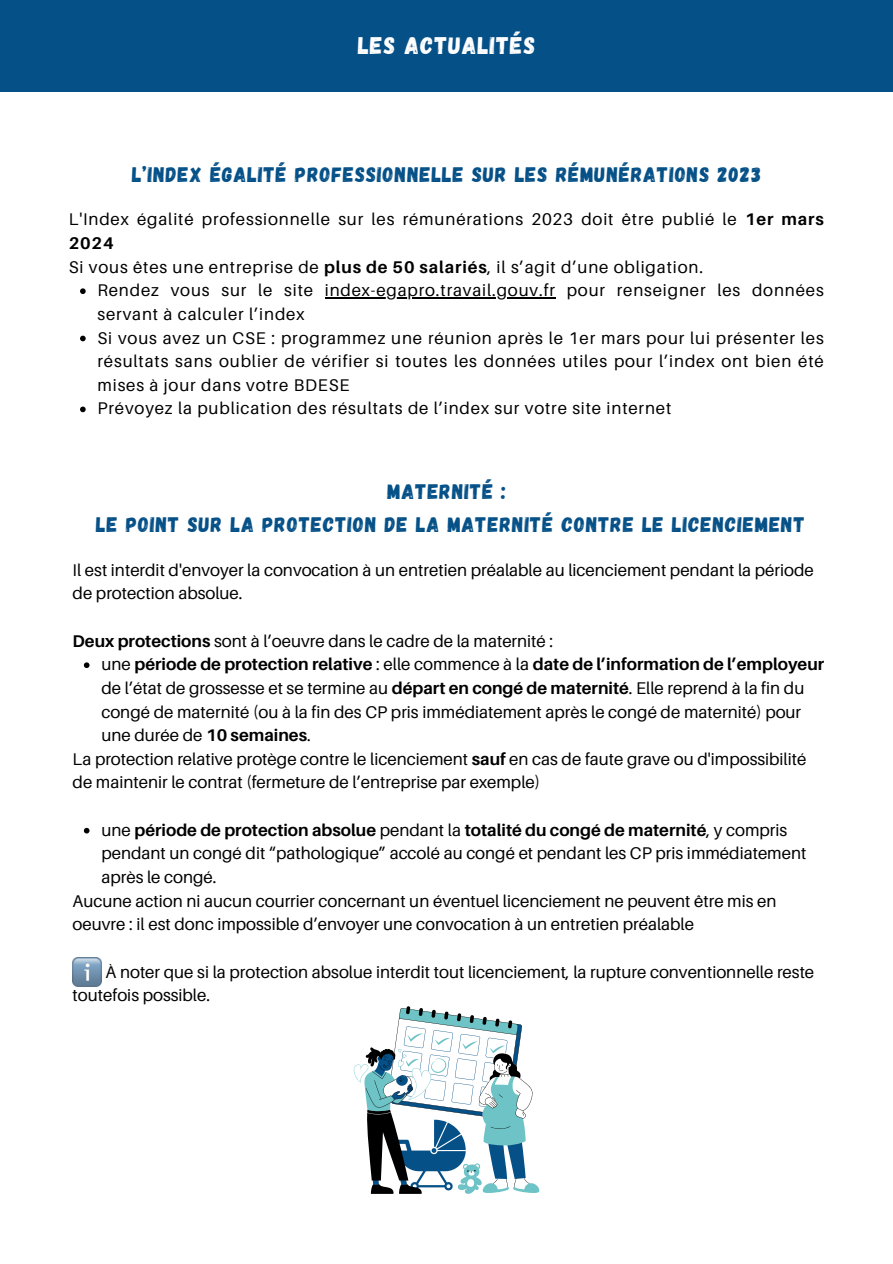
<style>
.page{position:relative;width:893px;height:1264px;background:#fff}
.page>*{position:absolute;margin:0;border:0;box-sizing:border-box;transform-origin:0 0}
.t1{font:24px "Gagalin";letter-spacing:.05em;color:#fff}
.t2{font:21px/32.7px "Gagalin";letter-spacing:.05em;color:#055087;text-align:center}
.t3{font:16.95px/23.7px "Aileron";color:#000}
.t4{font:16.95px/23.7px "Aileron";letter-spacing:.05em;color:#000}
.s1{font-weight:700}
</style>
<div class="page">
<div style="left:0;top:0;width:892px;height:91px;background:#055087"></div>
<svg style="left:84px;top:662px;width:5px;height:6px"></svg>
<svg style="left:84px;top:827px;width:5px;height:6px"></svg>
<img style="left:73px;top:957px;width:29px;height:29px">
<svg style="left:353px;top:1006px;width:187px;height:188px"></svg>
<svg style="left:80px;top:288px;width:6px;height:6px"></svg>
<hr style="left:325px;top:297px;width:231px;height:1px;background:#000">
<svg style="left:80px;top:336px;width:6px;height:5px"></svg>
<svg style="left:80px;top:406px;width:6px;height:6px"></svg>
<p class="t1" style="left:358px;top:29px;width:179px">LES ACTUALITÉS</p>
<p class="t2" style="left:132px;top:157px;width:630px">L’INDEX ÉGALITÉ PROFESSIONNELLE SUR LES RÉMUNÉRATIONS 2023</p>
<p class="t4" style="left:69px;top:207px;width:756px">L'Index égalité professionnelle sur les rémunérations 2023 doit être publié le <span class="s1">1er mars<br>2024</span></p>
<p class="t4" style="left:69px;top:254px;width:635px">Si vous êtes une entreprise de <span class="s1">plus de 50 salariés</span>, il s’agit d’une obligation.</p>
<p class="t4" style="left:97px;top:278px;width:217px">Rendez vous sur le site</p>
<p class="t4" style="left:325px;top:278px;width:500px">index-egapro.travail.gouv.fr pour renseigner les données</p>
<p class="t4" style="left:97px;top:302px;width:727px">servant à calculer l’index<br>Si vous avez un CSE : programmez une réunion après le 1er mars pour lui présenter les</p>
<p class="t4" style="left:97px;top:349px;width:727px">résultats sans oublier de vérifier si toutes les données utiles pour l’index ont bien été mises à jour dans votre BDESE<br>Prévoyez la publication des résultats de l’index sur votre site internet</p>
<p class="t2" style="left:96px;top:474px;width:710px">MATERNITÉ :<br>LE POINT SUR LA PROTECTION DE LA MATERNITÉ CONTRE LE LICENCIEMENT</p>
<h1 class="t3" style="left:73px;top:557px;width:742px">Il est interdit d'envoyer la convocation à un entretien préalable au licenciement pendant la période de protection absolue.</h1>
<h2 class="t3" style="left:73px;top:628px;width:482px"><span class="s1">Deux protections</span> sont à l’oeuvre dans le cadre de la maternité :</h2>
<p class="t3" style="left:101px;top:652px;width:724px">une <span class="s1">période de protection relative</span> : elle commence à la <span class="s1">date de l’information de l’employeur </span>de l’état de grossesse et se termine au <span class="s1">départ en congé de maternité</span>. Elle reprend à la fin du congé de maternité (ou à la fin des CP pris immédiatement après le congé de maternité) pour une durée de <span class="s1">10 semaines</span>.</p>
<p class="t3" style="left:73px;top:746px;width:735px">La protection relative protège contre le licenciement <span class="s1">sauf</span> en cas de faute grave ou d'impossibilité de maintenir le contrat (fermeture de l’entreprise par exemple)</p>
<p class="t3" style="left:101px;top:817px;width:706px">une <span class="s1">période de protection absolue</span> pendant la <span class="s1">totalité du congé de maternité</span>, y compris pendant un congé dit “pathologique” accolé au congé et pendant les CP pris immédiatement après le congé.</p>
<p class="t3" style="left:73px;top:888px;width:705px">Aucune action ni aucun courrier concernant un éventuel licenciement ne peuvent être mis en oeuvre : il est donc impossible d’envoyer une convocation à un entretien préalable</p>
<p class="t3" style="left:73px;top:959px;width:743px;text-indent:33px">À noter que si la protection absolue interdit tout licenciement, la rupture conventionnelle reste toutefois possible.</p>
</div>
